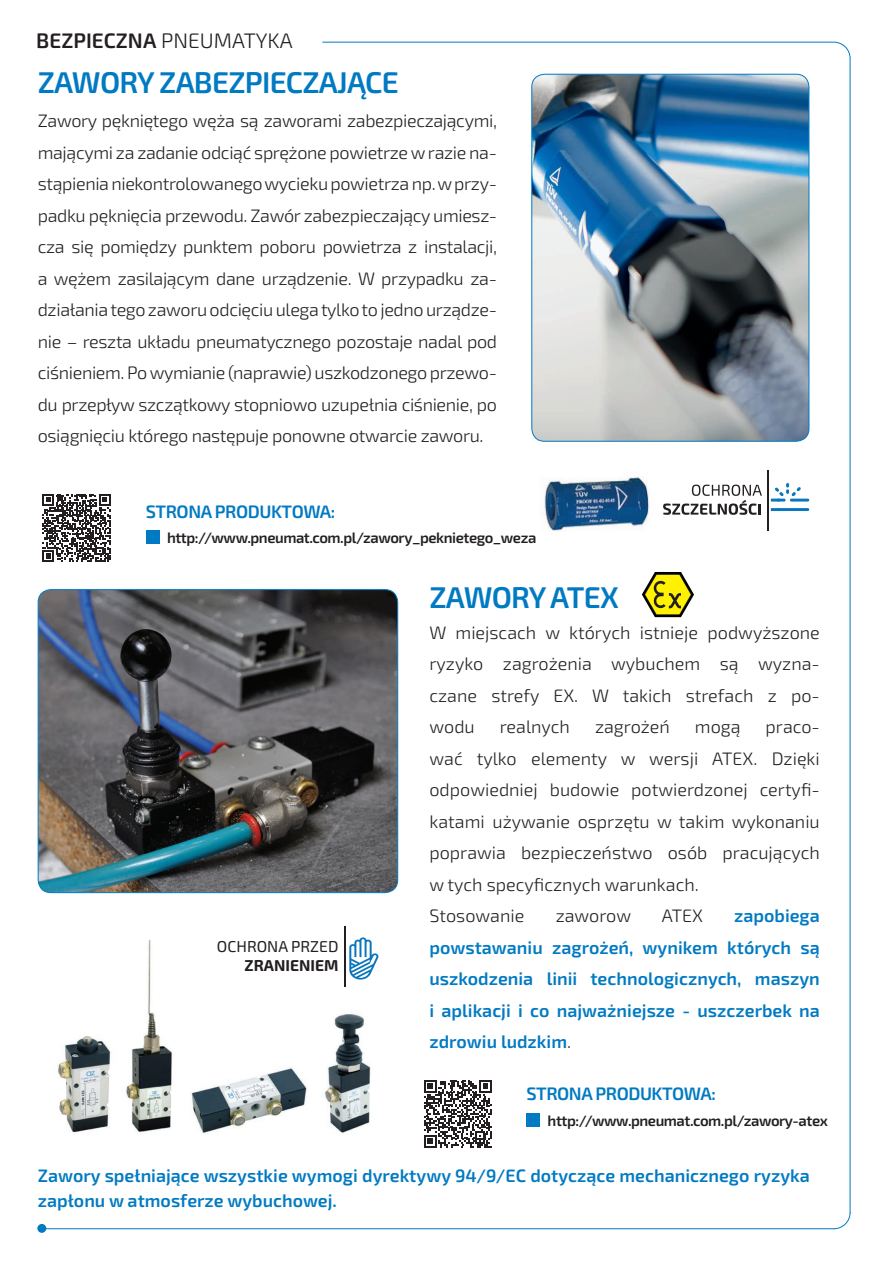
<style>
.page{position:relative;width:893px;height:1263px;background:#fff}
.page>*{position:absolute;margin:0;border:0;box-sizing:border-box;transform-origin:0 0}
.t1{font:600 30px "Exo 2.0";letter-spacing:-.025em;color:#007ac2}
.t2{font:600 21px "Exo 2.0";color:#231f20}
.t3{font:300 18px/31.5px "Exo 2.0";color:#231f20;text-align:justify}
.t4{font:600 18px/31.5px "Exo 2.0";color:#007ac2;text-align:justify}
.t5{font:600 18px "Exo 2.0";letter-spacing:-.025em;color:#007ac2}
.t6{font:15.75px "Exo 2.0";color:#231f20}
.t7{font:700 15.75px "Exo 2.0";color:#231f20}
.t8{font:600 15px "Exo 2.0";letter-spacing:-.03em;color:#231f20}
.s1{font-weight:300}
.s2{font-weight:300;color:#231f20}
</style>
<div class="page">
<hr style="left:322px;top:42px;width:512px;height:1px;background:#007ac2">
<hr style="left:41px;top:1228px;width:793px;height:1px;background:#007ac2">
<svg style="left:833px;top:1212px;width:18px;height:17px"></svg>
<svg style="left:833px;top:41px;width:18px;height:18px"></svg>
<div style="left:37px;top:1224px;width:9px;height:9px;background:#007ac2;border-radius:50%"></div>
<hr style="left:850px;top:58px;width:1px;height:1155px;background:#007ac2">
<img style="left:58px;top:939px;width:321px;height:194px">
<hr style="left:790px;top:499px;width:19px;height:3px;background:#0c76bd">
<hr style="left:767px;top:470px;width:2px;height:60px;background:#231f20">
<svg style="left:663px;top:485px;width:99px;height:30px"></svg>
<svg style="left:771px;top:508px;width:38px;height:3px"></svg>
<svg style="left:771px;top:483px;width:30px;height:19px"></svg>
<div style="left:146px;top:530px;width:14px;height:14px;background:#007bc3"></div>
<img style="left:38px;top:590px;width:360px;height:303px">
<div style="left:38px;top:589px;width:360px;height:304px;border:1px solid #007ac2;border-radius:13px"></div>
<svg style="left:642px;top:572px;width:52px;height:46px"></svg>
<div style="left:526px;top:1112px;width:14px;height:14px;background:#007bc3"></div>
<hr style="left:344px;top:926px;width:2px;height:60px;background:#231f20">
<svg style="left:349px;top:937px;width:29px;height:42px"></svg>
<img style="left:544px;top:476px;width:106px;height:55px">
<img style="left:532px;top:74px;width:277px;height:367px">
<div style="left:531px;top:74px;width:278px;height:368px;border:1px solid #007ac2;border-radius:13px"></div>
<svg style="left:43px;top:494px;width:68px;height:68px"></svg>
<svg style="left:424px;top:1080px;width:68px;height:68px"></svg>
<p class="t2" style="left:36px;top:28px;width:258px">BEZPIECZNA <span class="s1">PNEUMATYKA</span></p>
<h1 class="t1" style="left:38px;top:64px;width:363px">ZAWORY ZABEZPIECZAJĄCE</h1>
<p class="t3" style="left:38px;top:106px;width:461px">Zawory pękniętego węża są zaworami zabezpieczającymi, mającymi za zadanie odciąć sprężone powietrze w razie na&shy;stąpienia niekontrolowanego wycieku powietrza np. w przy&shy;padku pęknięcia przewodu. Zawór zabezpieczający umiesz&shy;cza się pomiędzy punktem poboru powietrza z instalacji, a wężem zasilającym dane urządzenie. W przypadku za&shy;działania tego zaworu odcięciu ulega tylko to jedno urządze&shy;nie – reszta układu pneumatycznego pozostaje nadal pod ciśnieniem. Po wymianie (naprawie) uszkodzonego przewo&shy;du przepływ szczątkowy stopniowo uzupełnia ciśnienie, po osiągnięciu którego następuje ponowne otwarcie zaworu.</p>
<p class="t5" style="left:146px;top:501px;width:191px">STRONA PRODUKTOWA:</p>
<p class="t8" style="left:167px;top:529px;width:371px">http://www.pneumat.com.pl/zawory_peknietego_weza</p>
<p class="t6" style="left:217px;top:937px;width:123px">OCHRONA PRZED</p>
<p class="t7" style="left:245px;top:956px;width:95px">ZRANIENIEM</p>
<h1 class="t1" style="left:429px;top:579px;width:191px">ZAWORY ATEX</h1>
<p class="t3" style="left:429px;top:617px;width:392px">W miejscach w których istnieje podwyższone ryzyko zagrożenia wybuchem są wyzna&shy;czane strefy EX. W takich strefach z po&shy;wodu</p>
<p class="t3" style="left:500px;top:711px;width:72px">realnych</p>
<p class="t3" style="left:595px;top:711px;width:76px">zagrożeń</p>
<p class="t3" style="left:695px;top:711px;width:47px">mogą</p>
<p class="t3" style="left:429px;top:711px;width:392px;text-align:left;text-indent:336px">praco&shy;wać tylko elementy w wersji ATEX. Dzięki odpowiedniej budowie potwierdzonej certyfi&shy;katami używanie osprzętu w takim wykonaniu poprawia bezpieczeństwo osób pracujących w tych specyficznych warunkach.<br>Stosowanie</p>
<p class="t4" style="left:429px;top:900px;width:392px;text-indent:305px">zapobiega powstawaniu zagrożeń, wynikem których są uszkodzenia linii technologicznych, maszyn i aplikacji i co najważniejsze - uszczerbek na zdrowiu ludzkim<span class="s2">.</span></p>
<p class="t3" style="left:556px;top:900px;width:77px">zaworow</p>
<p class="t3" style="left:662px;top:900px;width:43px">ATEX</p>
<p class="t5" style="left:526px;top:1083px;width:191px">STRONA PRODUKTOWA:</p>
<p class="t8" style="left:548px;top:1111px;width:282px">http://www.pneumat.com.pl/zawory-atex</p>
<p class="t4" style="left:38px;top:1163px;width:774px;line-height:25.5px">Zawory spełniające wszystkie wymogi dyrektywy 94/9/EC dotyczące mechanicznego ryzyka zapłonu w atmosferze wybuchowej.</p>
</div>
